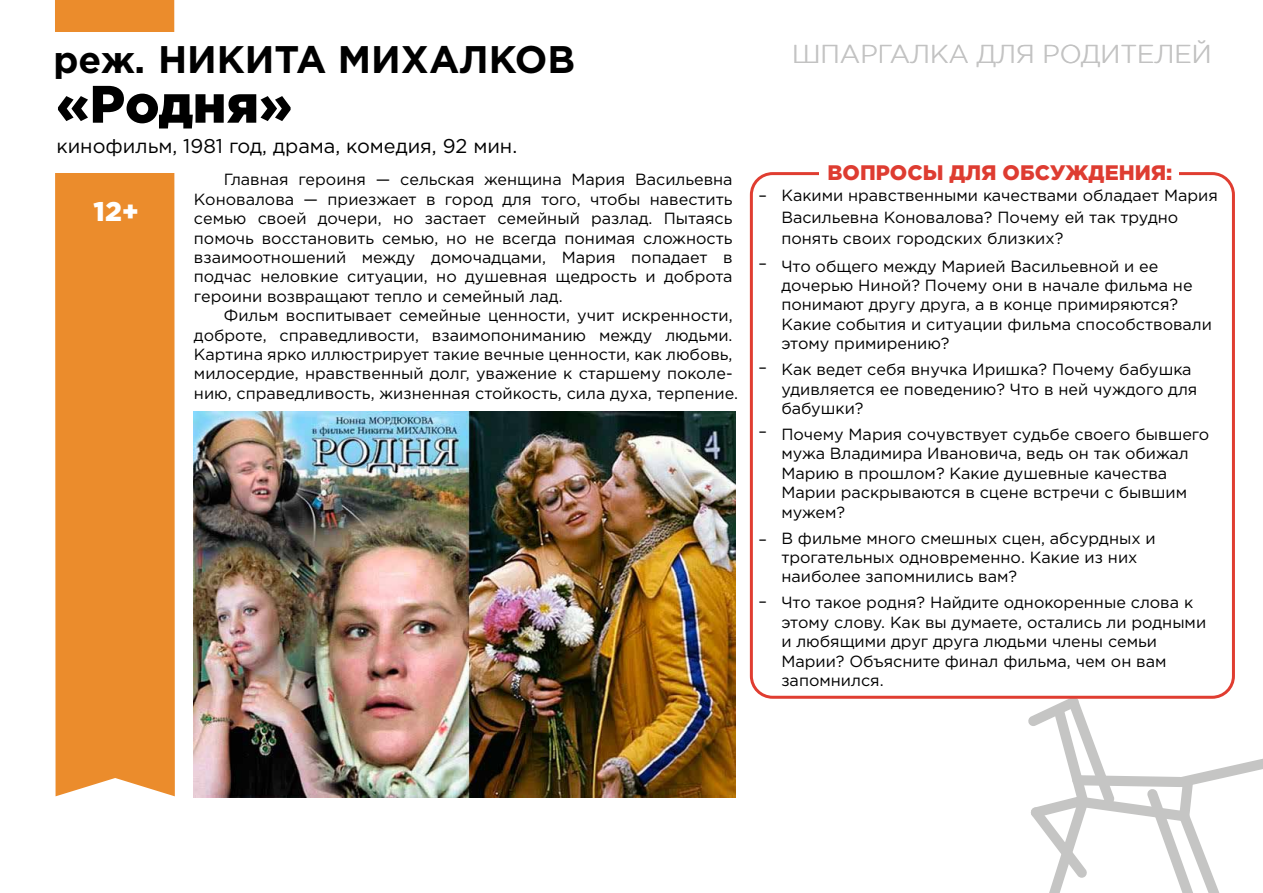
<style>
.page{position:relative;width:1263px;height:893px;background:#fff}
.page>*{position:absolute;margin:0;border:0;box-sizing:border-box;transform-origin:0 0}
.t1{font:900 52.65px "Gotham Pro";color:#000}
.t2{font:700 38.4px "Gotham Pro";color:#000}
.t3{font:900 27px "Gotham Pro";color:#fff}
.t4{font:300 25.8px "Gotham Pro";color:#c5c5c4}
.t5{font:900 21px "Gotham Pro";color:#de3c31}
.t6{font:19.95px "Gotham Pro";color:#000}
.t7{font:16.2px/19.4px "Gotham Pro";color:#000}
.s1{font-size:37.2px}
</style>
<div class="page">
<svg style="left:1028px;top:699px;width:235px;height:194px"></svg>
<div style="left:750px;top:172px;width:485px;height:527px;border:3px solid #e03d31;border-radius:21px"></div>
<div style="left:820px;top:157px;width:359px;height:34px;background:#fff"></div>
<div style="left:55px;top:0;width:120px;height:796px;background:#eb8c2c"></div>
<div style="left:52px;top:32px;width:128px;height:141px;background:#fff"></div>
<img style="left:194px;top:411px;width:541px;height:387px">
<h2 class="t2" style="left:53px;top:37px;width:523px"><span class="s1">реж.</span> НИКИТА МИХАЛКОВ</h2>
<h1 class="t1" style="left:56px;top:74px;width:237px">«Родня»</h1>
<p class="t6" style="left:56px;top:135px;width:462px">кинофильм, 1981 год, драма, комедия, 92 мин.</p>
<h3 class="t3" style="left:94px;top:196px;width:47px">12+</h3>
<p class="t7" style="left:194px;top:170px;width:540px;text-align:justify;text-indent:30px">Главная героиня — сельская женщина Мария Васильевна Коновалова — приезжает в город для того, чтобы навестить семью своей дочери, но застает семейный разлад. Пытаясь помочь восстановить семью, но не всегда понимая сложность взаимоотношений между домочадцами, Мария попадает в подчас неловкие ситуации, но душевная щедрость и доброта героини возвращают тепло и семейный лад.</p>
<p class="t7" style="left:194px;top:306px;width:546px;text-indent:30px">Фильм воспитывает семейные ценности, учит искренности, доброте, справедливости, взаимопониманию между людьми.<br>Картина ярко иллюстрирует такие вечные ценности, как любовь, милосердие, нравственный долг, уважение к старшему поколе&shy;нию, справедливость, жизненная стойкость, сила духа, терпение.</p>
<h3 class="t4" style="left:792px;top:40px;width:421px">ШПАРГАЛКА ДЛЯ РОДИТЕЛЕЙ</h3>
<p class="t7" style="left:758px;top:186px;width:10px">–</p>
<p class="t7" style="left:758px;top:253px;width:10px">–</p>
<p class="t7" style="left:758px;top:357px;width:10px">–</p>
<p class="t7" style="left:758px;top:422px;width:10px">–</p>
<p class="t7" style="left:758px;top:529px;width:10px">–</p>
<p class="t7" style="left:758px;top:592px;width:10px">–</p>
<p class="t5" style="left:827px;top:160px;width:346px">ВОПРОСЫ ДЛЯ ОБСУЖДЕНИЯ:</p>
<p class="t7" style="left:781px;top:185px;width:438px;line-height:21.3px">Какими нравственными качествами обладает Мария<br>Васильевна Коновалова? Почему ей так трудно понять своих городских близких?</p>
<p class="t7" style="left:781px;top:256px;width:432px">Что общего между Марией Васильевной и ее дочерью Ниной? Почему они в начале фильма не понимают другу друга, а в конце примиряются?<br>Какие события и ситуации фильма способствовали этому примирению?</p>
<p class="t7" style="left:781px;top:360px;width:417px">Как ведет себя внучка Иришка? Почему бабушка удивляется ее поведению? Что в ней чуждого для бабушки?</p>
<p class="t7" style="left:781px;top:425px;width:429px">Почему Мария сочувствует судьбе своего бывшего мужа Владимира Ивановича, ведь он так обижал Марию в прошлом? Какие душевные качества Марии раскрываются в сцене встречи с бывшим мужем?</p>
<p class="t7" style="left:781px;top:528px;width:376px">В фильме много смешных сцен, абсурдных и трогательных одновременно. Какие из них наиболее запомнились вам?</p>
<p class="t7" style="left:781px;top:593px;width:426px">Что такое родня? Найдите однокоренные слова к этому слову. Как вы думаете, остались ли родными и любящими друг друга людьми члены семьи Марии? Объясните финал фильма, чем он вам запомнился.</p>
</div>
